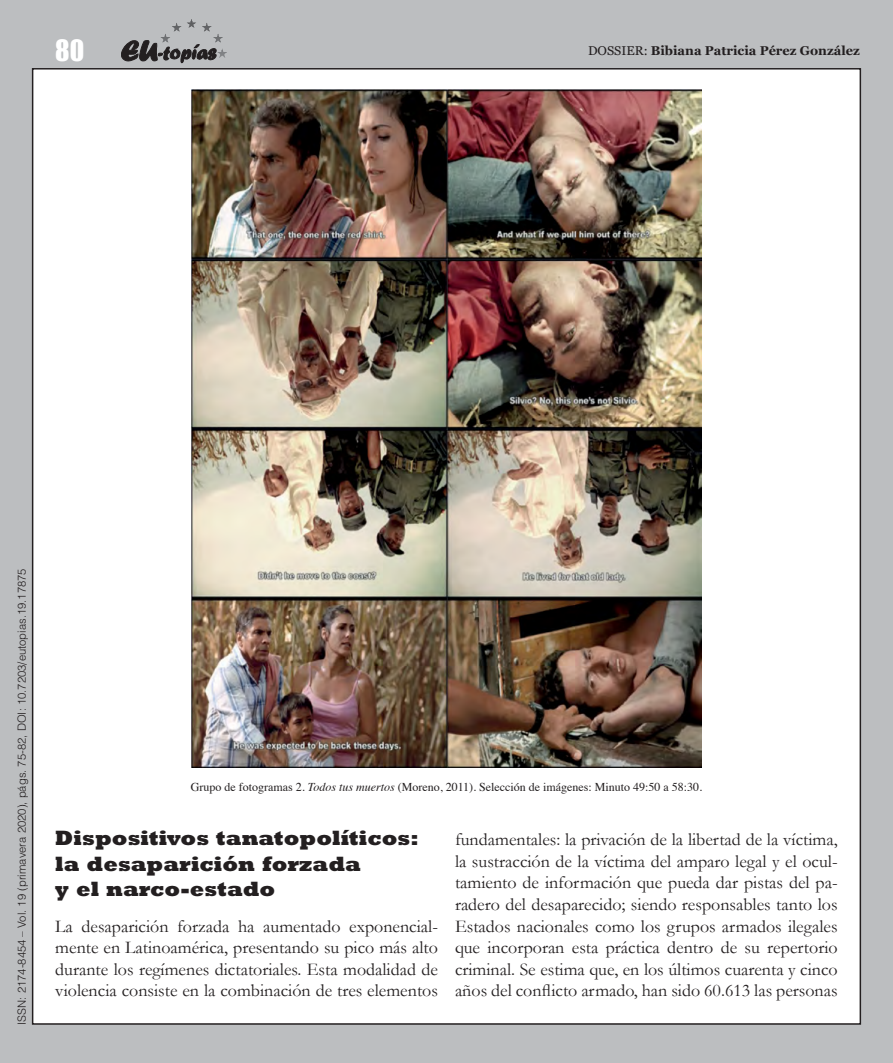
<style>
.page{position:relative;width:893px;height:1063px;background:#bcbec0}
.page>*{position:absolute;margin:0;border:0;box-sizing:border-box;transform-origin:0 0}
.t1{font:27px "Impact";color:#fff}
.t2{font:800 21px/25.5px "Rockwell Std";color:#231f20}
.t3{font:18px/21.6px "Garamond";color:#231f20;text-align:justify}
.t4{font:700 12.75px "Georgia";color:#231f20}
.t5{font:12px "Times";color:#231f20}
.t6{font:300 11.25px "Helvetica";color:#231f20}
.s1{font-weight:400}
.s2{font-style:italic}
</style>
<div class="page">
<div style="left:33px;top:69px;width:827px;height:955px;background:#fff"></div>
<svg style="left:121px;top:40px;width:95px;height:23px"></svg>
<hr style="left:161px;top:19px;width:66px;height:1px;background:#595a5c">
<hr style="left:161px;top:20px;width:66px;height:1px;background:#5a5b5d">
<hr style="left:161px;top:21px;width:66px;height:1px;background:#5b5c5e">
<hr style="left:161px;top:22px;width:66px;height:1px;background:#5c5d60">
<hr style="left:161px;top:23px;width:66px;height:1px;background:#5d5e61">
<hr style="left:161px;top:24px;width:66px;height:1px;background:#5f6062">
<hr style="left:161px;top:25px;width:66px;height:1px;background:#606163">
<hr style="left:161px;top:26px;width:66px;height:1px;background:#616365">
<hr style="left:161px;top:27px;width:66px;height:1px;background:#626366">
<hr style="left:161px;top:28px;width:66px;height:1px;background:#646568">
<hr style="left:161px;top:29px;width:66px;height:1px;background:#656668">
<hr style="left:161px;top:30px;width:66px;height:1px;background:#656769">
<hr style="left:161px;top:31px;width:66px;height:1px;background:#67696b">
<hr style="left:161px;top:32px;width:66px;height:1px;background:#68696c">
<hr style="left:161px;top:33px;width:66px;height:1px;background:#6a6b6d">
<hr style="left:161px;top:34px;width:66px;height:1px;background:#6a6c6e">
<hr style="left:161px;top:35px;width:66px;height:1px;background:#6c6d70">
<hr style="left:161px;top:36px;width:66px;height:1px;background:#6d6e71">
<hr style="left:161px;top:37px;width:66px;height:1px;background:#6e7072">
<hr style="left:161px;top:38px;width:66px;height:1px;background:#6f7173">
<hr style="left:161px;top:39px;width:66px;height:1px;background:#717275">
<hr style="left:161px;top:40px;width:66px;height:1px;background:#717376">
<hr style="left:161px;top:41px;width:66px;height:1px;background:#727476">
<hr style="left:161px;top:42px;width:66px;height:1px;background:#747578">
<hr style="left:161px;top:43px;width:66px;height:1px;background:#757679">
<hr style="left:161px;top:44px;width:66px;height:1px;background:#76787a">
<hr style="left:161px;top:45px;width:66px;height:1px;background:#77787b">
<hr style="left:161px;top:46px;width:66px;height:1px;background:#787a7c">
<hr style="left:161px;top:47px;width:66px;height:1px;background:#797b7d">
<hr style="left:161px;top:48px;width:66px;height:1px;background:#7b7c7f">
<hr style="left:161px;top:49px;width:66px;height:1px;background:#7b7d80">
<hr style="left:161px;top:50px;width:66px;height:1px;background:#7c7e81">
<hr style="left:161px;top:51px;width:66px;height:1px;background:#7d7f82">
<hr style="left:161px;top:52px;width:66px;height:1px;background:#7e8083">
<hr style="left:161px;top:53px;width:66px;height:1px;background:#808284">
<hr style="left:161px;top:54px;width:66px;height:1px;background:#818285">
<hr style="left:161px;top:55px;width:66px;height:1px;background:#828486">
<hr style="left:161px;top:56px;width:66px;height:1px;background:#838587">
<hr style="left:161px;top:57px;width:66px;height:1px;background:#848689">
<img style="left:191px;top:90px;width:511px;height:678px">
<h1 class="t1" style="left:55px;top:29px;width:30px">80</h1>
<p class="t4" style="left:588px;top:41px;width:273px"><span class="s1">DOSSIER:</span> Bibiana Patricia Pérez González</p>
<p class="t6" style="left:15px;top:1025px;width:458px;rotate:-90deg">ISSN: 2174-8454 – Vol. 19 (primavera 2020), págs. 75-82, DOI: 10.7203/eutopias.19.17875</p>
<p class="t5" style="left:191px;top:776px;width:513px">Grupo de fotogramas 2. <span class="s2">Todos tus muertos</span> (Moreno, 2011). Selección de imágenes: Minuto 49:50 a 58:30.</p>
<p class="t2" style="left:55px;top:825px;width:365px">Dispositivos tanatopolíticos: la desaparición forzada<br>y el narco-estado</p>
<p class="t3" style="left:55px;top:915px;width:384px">La desaparición forzada ha aumentado exponencial&shy;mente en Latinoamérica, presentando su pico más alto durante los regímenes dictatoriales. Esta modalidad de violencia consiste en la combinación de tres elementos</p>
<p class="t3" style="left:455px;top:828px;width:384px">fundamentales: la privación de la libertad de la víctima, la sustracción de la víctima del amparo legal y el ocul&shy;tamiento de información que pueda dar pistas del pa&shy;radero del desaparecido; siendo responsables tanto los Estados nacionales como los grupos armados ilegales que incorporan esta práctica dentro de su repertorio criminal. Se estima que, en los últimos cuarenta y cinco años del conflicto armado, han sido 60.613 las personas</p>
</div>
